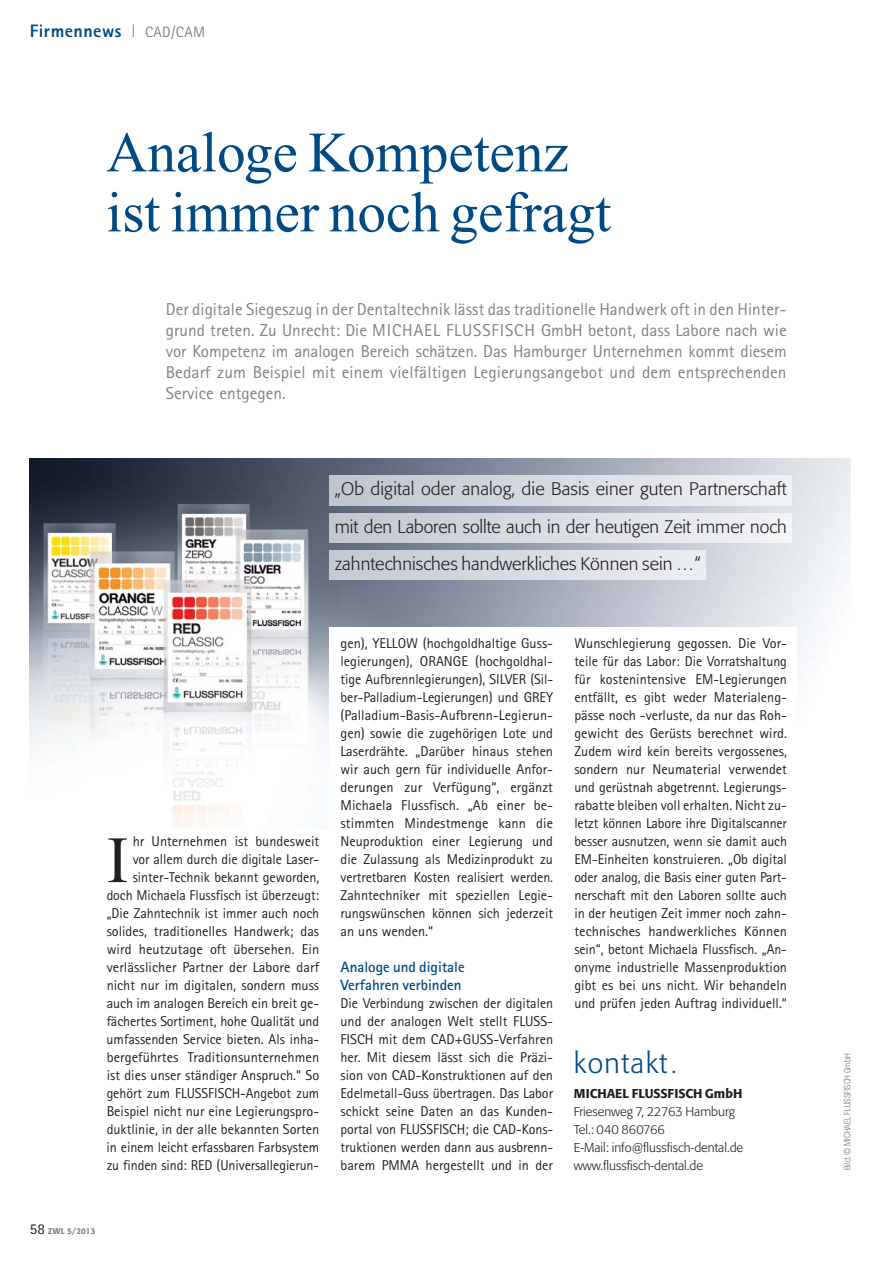
<style>
.page{position:relative;width:893px;height:1263px;background:#fff}
.page>*{position:absolute;margin:0;border:0;box-sizing:border-box;transform-origin:0 0}
.t1{font:66px "Times New Roman";color:#231f20}
.t2{font:57px/60px "Times New Roman";color:#004a84}
.t3{font:300 28.5px "Formata";letter-spacing:.05em;color:#004a84}
.t4{font:300 18px/37.5px "Formata";color:#231f20;text-align:justify}
.t5{font:800 18px "Rotis Sans Serif";letter-spacing:.025em;color:#004a84}
.t6{font:17.25px/21px "Rotis Sans Serif";letter-spacing:.005em;color:#808285;text-align:justify}
.t7{font:700 15px/18px "Rotis Sans Serif";color:#004a84}
.t8{font:15px "Rotis Sans Serif";letter-spacing:.025em;color:#808285}
.t9{font:14.25px/18px "Rotis Sans Serif";color:#231f20;text-align:justify}
.t10{font:300 12.75px/18px "Formata";color:#231f20}
.t11{font:500 12.75px "Formata";color:#231f20}
.t12{font:300 condensed 9px "Helvetica Neue";color:#77787b}
.t13{font:500 8.25px "Formata";color:#808285}
.s1{font-family:"Rotis Sans Serif";font-weight:400;font-size:15px;color:#231f20}
.s2{font-size:24px}
</style>
<div class="page">
<img style="left:30px;top:458px;width:820px;height:369px">
<div style="left:330px;top:628px;width:467px;height:326px;background:#fff"></div>
<svg style="left:133px;top:24px;width:1px;height:13px"></svg>
<img style="left:330px;top:476px;width:462px;height:29px">
<img style="left:330px;top:513px;width:462px;height:30px">
<img style="left:330px;top:550px;width:375px;height:30px">
<p class="t5" style="left:30px;top:24px;width:93px">Firmennews</p>
<p class="t8" style="left:145px;top:27px;width:62px">CAD/CAM</p>
<h2 class="t2" style="left:106px;top:128px;width:506px">Analoge Kompetenz ist immer noch gefragt</h2>
<p class="t6" style="left:166px;top:301px;width:622px">Der digitale Siegeszug in der Dentaltechnik lässt das traditionelle Handwerk oft in den Hinter&shy;grund treten. Zu Unrecht: Die MICHAEL FLUSSFISCH GmbH betont, dass Labore nach wie vor Kompetenz im analogen Bereich schätzen. Das Hamburger Unternehmen kommt diesem Bedarf zum Beispiel mit einem vielfältigen Legierungsangebot und dem entsprechenden Service entgegen.</p>
<p class="t4" style="left:335px;top:471px;width:453px">„Ob digital oder analog, die Basis einer guten Partnerschaft mit den Laboren sollte auch in der heutigen Zeit immer noch zahntechnisches handwerkliches Können sein …“</p>
<p class="t9" style="left:107px;top:834px;width:214px;text-align:right">hr Unternehmen ist bundesweit<br>vor allem durch die digitale Laser&shy;sinter-Technik bekannt geworden, doch Michaela Flussfisch ist überzeugt: „Die Zahntechnik ist immer auch noch solides, traditionelles Handwerk; das wird heutzutage oft übersehen. Ein verlässlicher Partner der Labore darf nicht nur im digitalen, sondern muss auch im analogen Bereich ein breit ge&shy;fächertes Sortiment, hohe Qualität und umfassenden Service bieten. Als inha&shy;bergeführtes Traditionsunternehmen ist dies unser ständiger Anspruch.“ So gehört zum FLUSSFISCH-Angebot zum Beispiel nicht nur eine Legierungspro&shy;duktlinie, in der alle bekannten Sorten in einem leicht erfassbaren Farbsystem zu finden sind: RED (Universallegierun-</p>
<h1 class="t1" style="left:107px;top:835px;width:23px">I</h1>
<p class="t13" style="left:30px;top:1227px;width:67px"><span class="s1">58</span> ZWL 5/2013</p>
<p class="t9" style="left:340px;top:636px;width:214px">gen), YELLOW (hochgoldhaltige Guss&shy;legierungen), ORANGE (hochgoldhal&shy;tige Aufbrennlegierungen), SILVER (Sil&shy;ber-Palladium-Legierungen) und GREY (Palladium-Basis-Aufbrenn-Legierun&shy;gen) sowie die zugehörigen Lote und Laserdrähte. „Darüber hinaus stehen wir auch gern für individuelle Anfor&shy;derungen zur Verfügung“, ergänzt Michaela Flussfisch. „Ab einer be&shy;stimmten Mindestmenge kann die Neuproduktion einer Legierung und die Zulassung als Medizinprodukt zu vertretbaren Kosten realisiert werden.<br>Zahntechniker mit speziellen Legie&shy;rungswünschen können sich jederzeit an uns wenden.“</p>
<p class="t7" style="left:340px;top:960px;width:126px">Analoge und digitale<br>Verfahren verbinden</p>
<p class="t9" style="left:340px;top:996px;width:214px">Die Verbindung zwischen der digitalen und der analogen Welt stellt FLUSS-FISCH mit dem CAD+GUSS-Verfahren her. Mit diesem lässt sich die Präzi&shy;sion von CAD-Konstruktionen auf den Edelmetall-Guss übertragen. Das Labor schickt seine Daten an das Kunden&shy;portal von FLUSSFISCH; die CAD-Kons&shy;truktionen werden dann aus ausbrenn&shy;barem PMMA hergestellt und in der</p>
<p class="t9" style="left:574px;top:636px;width:214px">Wunschlegierung gegossen. Die Vor&shy;teile für das Labor: Die Vorratshaltung für kostenintensive EM-Legierungen entfällt, es gibt weder Materialeng&shy;pässe noch -verluste, da nur das Roh&shy;gewicht des Gerüsts berechnet wird.<br>Zudem wird kein bereits vergossenes, sondern nur Neumaterial verwendet und gerüstnah abgetrennt. Legierungs&shy;rabatte bleiben voll erhalten. Nicht zu&shy;letzt können Labore ihre Digitalscanner besser ausnutzen, wenn sie damit auch EM-Einheiten konstruieren. „Ob digital oder analog, die Basis einer guten Part&shy;nerschaft mit den Laboren sollte auch in der heutigen Zeit immer noch zahn&shy;technisches handwerkliches Können sein“, betont Michaela Flussfisch. „An&shy;onyme industrielle Massenproduktion gibt es bei uns nicht. Wir behandeln und prüfen jeden Auftrag individuell.“</p>
<h3 class="t3" style="left:574px;top:1050px;width:104px">kontakt <span class="s2">.</span></h3>
<p class="t11" style="left:574px;top:1087px;width:170px">MICHAEL FLUSSFISCH GmbH</p>
<p class="t10" style="left:574px;top:1104px;width:171px">Friesenweg 7, 22763 Hamburg<br>Tel.: 040 860766<br>E-Mail: info@flussfisch-dental.de www.flussfisch-dental.de</p>
<p class="t12" style="left:844px;top:1170px;width:118px;rotate:-90deg">Bild: © MICHAEL FLUSSFISCH GmbH</p>
</div>
